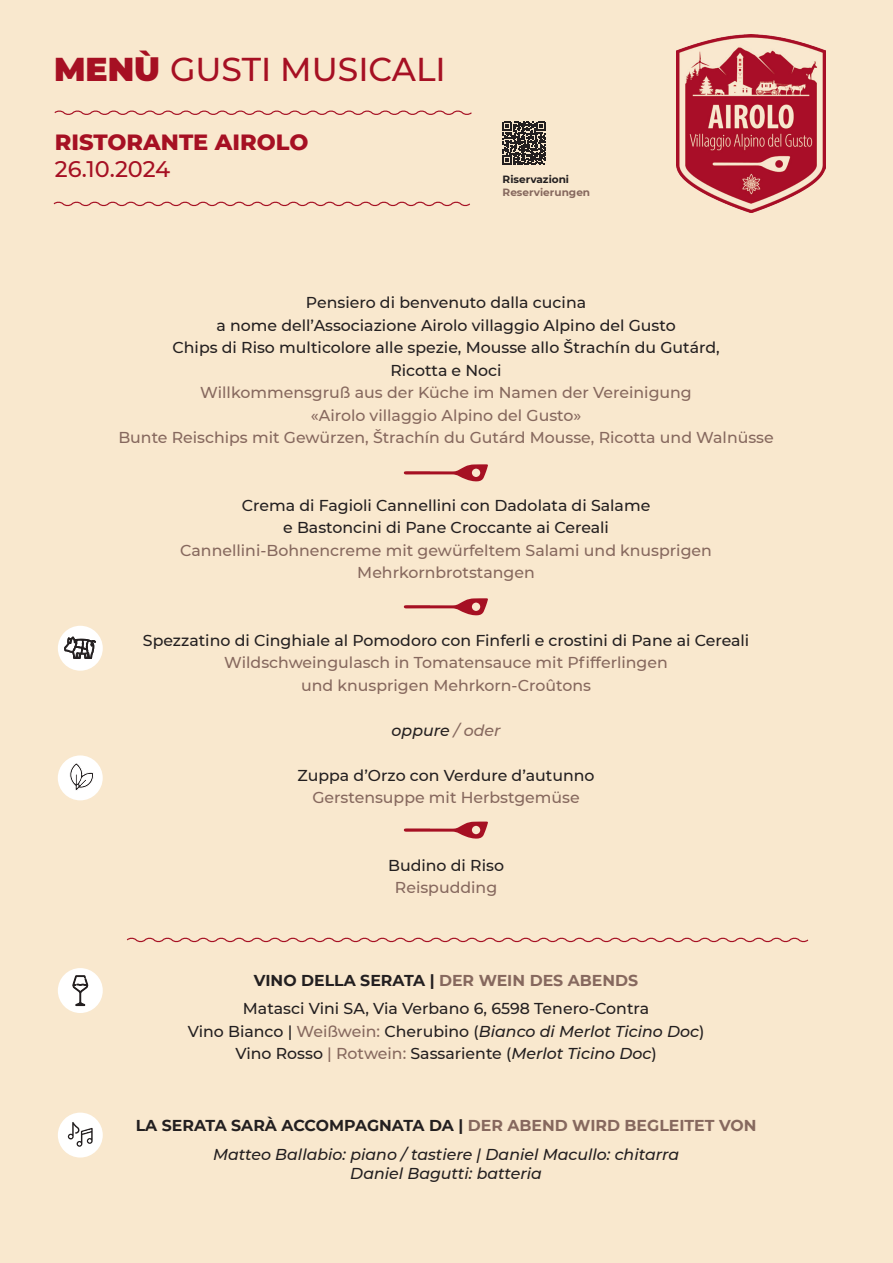
<style>
.page{position:relative;width:893px;height:1263px;background:#f9e8ce}
.page>*{position:absolute;margin:0;border:0;box-sizing:border-box;transform-origin:0 0}
.t1{font:500 33px "Montserrat";color:#a61023}
.t2{font:800 22.5px "Montserrat";color:#a61023}
.t3{font:500 22.5px "Montserrat";letter-spacing:-.005em;color:#a61023}
.t4{font:500 15.75px "Montserrat";color:#231f20}
.t5{font:500 15.75px/22.5px "Montserrat";color:#86685e;text-align:center}
.t6{font:italic 500 15.75px "Montserrat";color:#231f20}
.t7{font:700 15.75px "Montserrat";color:#231f20}
.t8{font:700 10.5px "Montserrat";color:#86685e}
.t9{font:700 10.5px "Montserrat";color:#231f20}
.s1{font-weight:900}
.s2{color:#86685e}
.s3{font-style:normal}
.s4{font-style:normal;color:#86685e}
.s5{font-style:italic}
</style>
<div class="page">
<img style="left:676px;top:34px;width:149px;height:178px">
<svg style="left:54px;top:110px;width:418px;height:5px"></svg>
<svg style="left:53px;top:201px;width:417px;height:6px"></svg>
<div style="left:58px;top:626px;width:45px;height:45px;background:#fff;border-radius:50%"></div>
<svg style="left:64px;top:637px;width:32px;height:22px"></svg>
<div style="left:58px;top:755px;width:45px;height:45px;background:#fff;border-radius:50%"></div>
<svg style="left:69px;top:763px;width:25px;height:27px"></svg>
<div style="left:58px;top:968px;width:45px;height:45px;background:#fff;border-radius:50%"></div>
<svg style="left:72px;top:975px;width:17px;height:31px"></svg>
<div style="left:58px;top:1112px;width:45px;height:45px;background:#fff;border-radius:50%"></div>
<svg style="left:68px;top:1122px;width:25px;height:25px"></svg>
<svg style="left:404px;top:464px;width:84px;height:18px"></svg>
<svg style="left:404px;top:598px;width:84px;height:17px"></svg>
<svg style="left:404px;top:821px;width:84px;height:18px"></svg>
<svg style="left:126px;top:937px;width:683px;height:6px"></svg>
<svg style="left:503px;top:122px;width:43px;height:43px"></svg>
<p class="t1" style="left:54px;top:49px;width:393px"><span class="s1">MENÙ</span> GUSTI MUSICALI</p>
<p class="t2" style="left:55px;top:128px;width:255px">RISTORANTE AIROLO</p>
<p class="t3" style="left:55px;top:155px;width:117px">26.10.2024</p>
<p class="t9" style="left:503px;top:173px;width:68px">Riservazioni</p>
<p class="t8" style="left:503px;top:185px;width:89px">Reservierungen</p>
<p class="t4" style="left:306px;top:293px;width:282px">Pensiero di benvenuto dalla cucina</p>
<p class="t4" style="left:216px;top:315px;width:461px">a nome dell’Associazione Airolo villaggio Alpino del Gusto</p>
<p class="t4" style="left:172px;top:338px;width:549px">Chips di Riso multicolore alle spezie, Mousse allo Štrachín du Gutárd,</p>
<p class="t4" style="left:390px;top:360px;width:113px">Ricotta e Noci</p>
<p class="t5" style="left:200px;top:381px;width:493px">Willkommensgruß aus der Küche im Namen der Vereinigung</p>
<p class="t5" style="left:311px;top:404px;width:272px">«Airolo villaggio Alpino del Gusto»</p>
<p class="t5" style="left:118px;top:426px;width:657px">Bunte Reischips mit Gewürzen, Štrachín du Gutárd Mousse, Ricotta und Walnüsse</p>
<p class="t4" style="left:242px;top:495px;width:410px">Crema di Fagioli Cannellini con Dadolata di Salame</p>
<p class="t4" style="left:283px;top:518px;width:327px">e Bastoncini di Pane Croccante ai Cereali</p>
<p class="t5" style="left:180px;top:539px;width:533px">Cannellini-Bohnencreme mit gewürfeltem Salami und knusprigen<br>Mehrkornbrotstangen</p>
<p class="t4" style="left:143px;top:630px;width:608px">Spezzatino di Cinghiale al Pomodoro con Finferli e crostini di Pane ai Cereali</p>
<p class="t5" style="left:224px;top:651px;width:445px">Wildschweingulasch in Tomatensauce mit Pfifferlingen</p>
<p class="t5" style="left:301px;top:674px;width:291px">und knusprigen Mehrkorn-Croûtons</p>
<p class="t6" style="left:392px;top:720px;width:110px">oppure <span class="s2">/ oder</span></p>
<p class="t4" style="left:298px;top:765px;width:298px">Zuppa d’Orzo con Verdure d’autunno</p>
<p class="t5" style="left:312px;top:786px;width:269px">Gerstensuppe mit Herbstgemüse</p>
<p class="t4" style="left:388px;top:855px;width:117px">Budino di Riso</p>
<p class="t5" style="left:395px;top:876px;width:104px">Reispudding</p>
<p class="t7" style="left:254px;top:971px;width:386px">VINO DELLA SERATA | <span class="s2">DER WEIN DES ABENDS</span></p>
<p class="t4" style="left:243px;top:999px;width:408px">Matasci Vini SA, Via Verbano 6, 6598 Tenero-Contra</p>
<p class="t6" style="left:188px;top:1022px;width:518px"><span class="s3">Vino Bianco |</span> <span class="s4">Weißwein:</span> <span class="s3">Cherubino (</span>Bianco di Merlot Ticino Doc<span class="s3">)</span></p>
<p class="t4" style="left:235px;top:1044px;width:423px">Vino Rosso <span class="s2">| Rotwein:</span> Sassariente (<span class="s5">Merlot Ticino Doc</span>)</p>
<p class="t7" style="left:136px;top:1116px;width:622px">LA SERATA SARÀ ACCOMPAGNATA DA | <span class="s2">DER ABEND WIRD BEGLEITET VON</span></p>
<p class="t6" style="left:213px;top:1145px;width:467px">Matteo Ballabio: piano / tastiere | Daniel Macullo: chitarra</p>
<p class="t6" style="left:350px;top:1163px;width:193px">Daniel Bagutti: batteria</p>
</div>
